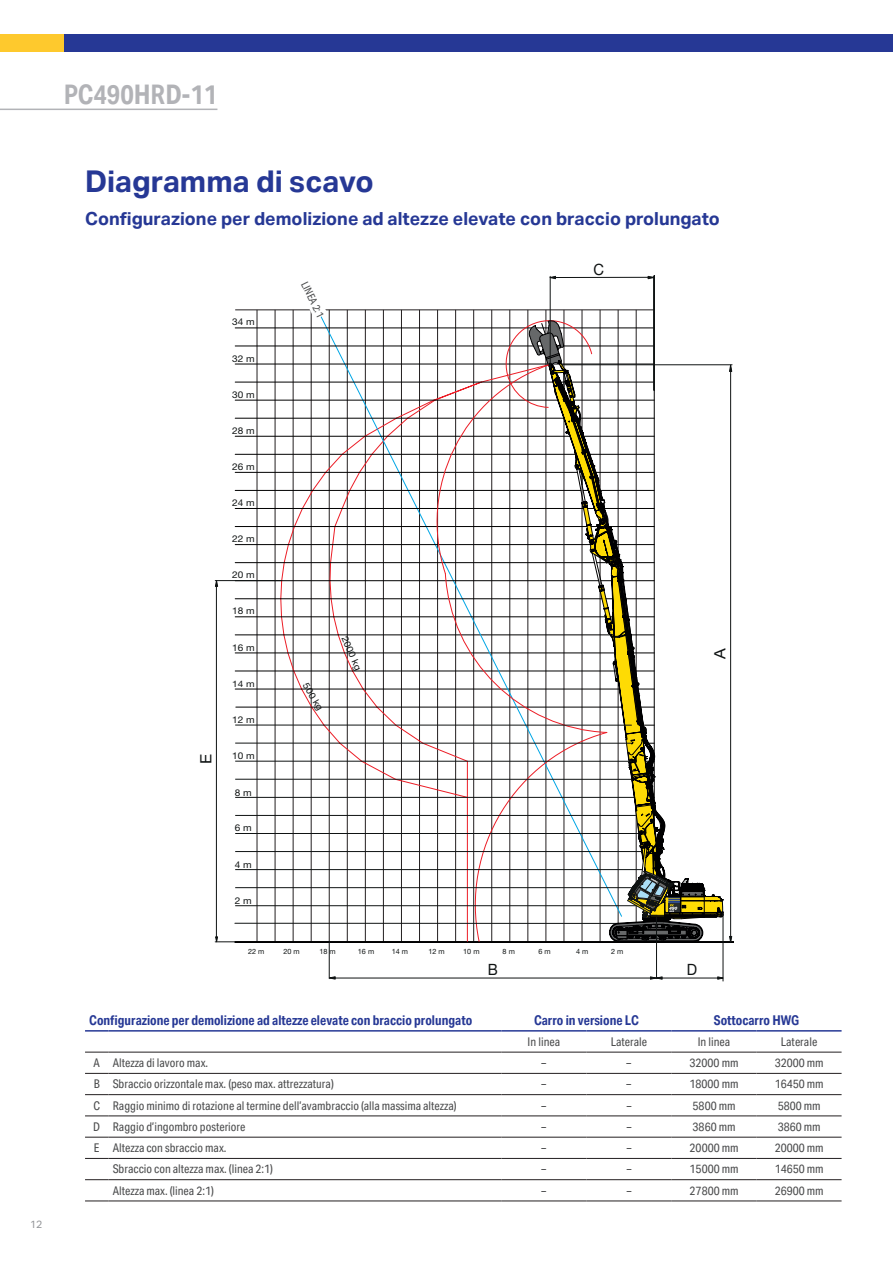
<style>
.page{position:relative;width:893px;height:1263px;background:#fff}
.page>*{position:absolute;margin:0;border:0;box-sizing:border-box;transform-origin:0 0}
.t1{font:700 30px "Aktiv Grotesk";color:#263895}
.t2{font:700 27px "Aktiv Grotesk Cd";color:#b2b3b7}
.t3{font:700 18px "Aktiv Grotesk";color:#263895}
.t4{font:15.6px "Helvetica Neue LT Pro";color:#0f1313;scale:.94 1}
.t5{font:15.6px "Helvetica Neue LT Pro";color:#0f1313;scale:1.06 1}
.t6{font:700 13.5px "Aktiv Grotesk Cd";color:#263895}
.t7{font:12px "Aktiv Grotesk Cd";color:#4b4c4d}
.t8{font:10.5px "Aktiv Grotesk Cd";color:#4b4c4d}
.t9{font:10.5px "Aktiv Grotesk";color:#939598}
.t10{font:9.3px "Helvetica Neue LT Pro";color:#0f1313;scale:1.08 1}
.t11{font:8.85px "Helvetica Neue LT Pro";color:#0f1313;scale:1.13 1}
.t12{font:7.2px "Helvetica Neue LT Pro";color:#0f1313}
</style>
<div class="page">
<svg style="left:723px;top:364px;width:10px;height:579px"></svg>
<svg style="left:328px;top:976px;width:7px;height:3px"></svg>
<hr style="left:332px;top:978px;width:388px;height:1px;background:#0f1313">
<svg style="left:650px;top:976px;width:12px;height:2px"></svg>
<svg style="left:717px;top:976px;width:6px;height:3px"></svg>
<hr style="left:723px;top:911px;width:1px;height:70px;background:#0f1313">
<svg style="left:729px;top:365px;width:3px;height:7px"></svg>
<hr style="left:561px;top:364px;width:171px;height:1px;background:#0f1313">
<hr style="left:730px;top:368px;width:1px;height:574px;background:#0f1313">
<hr style="left:656px;top:917px;width:1px;height:62px;background:#0f1313">
<svg style="left:729px;top:936px;width:3px;height:7px"></svg>
<hr style="left:329px;top:941px;width:1px;height:38px;background:#0f1313">
<svg style="left:214px;top:275px;width:509px;height:668px"></svg>
<svg style="left:85px;top:1052px;width:23px;height:1px"></svg>
<hr style="left:108px;top:1052px;width:393px;height:1px;background:#231f20">
<hr style="left:501px;top:1052px;width:85px;height:1px;background:#231f20">
<hr style="left:586px;top:1052px;width:85px;height:1px;background:#231f20">
<hr style="left:671px;top:1052px;width:85px;height:1px;background:#231f20">
<hr style="left:756px;top:1052px;width:86px;height:1px;background:#231f20">
<svg style="left:85px;top:1073px;width:23px;height:1px"></svg>
<hr style="left:108px;top:1073px;width:393px;height:1px;background:#231f20">
<hr style="left:501px;top:1073px;width:85px;height:1px;background:#231f20">
<hr style="left:586px;top:1073px;width:85px;height:1px;background:#231f20">
<hr style="left:671px;top:1073px;width:85px;height:1px;background:#231f20">
<hr style="left:756px;top:1073px;width:86px;height:1px;background:#231f20">
<svg style="left:85px;top:1094px;width:23px;height:1px"></svg>
<hr style="left:108px;top:1094px;width:393px;height:1px;background:#231f20">
<hr style="left:501px;top:1094px;width:85px;height:1px;background:#231f20">
<hr style="left:586px;top:1094px;width:85px;height:1px;background:#231f20">
<hr style="left:671px;top:1094px;width:85px;height:1px;background:#231f20">
<hr style="left:756px;top:1094px;width:86px;height:1px;background:#231f20">
<svg style="left:85px;top:1115px;width:23px;height:1px"></svg>
<hr style="left:108px;top:1115px;width:393px;height:1px;background:#231f20">
<hr style="left:501px;top:1115px;width:85px;height:1px;background:#231f20">
<hr style="left:586px;top:1115px;width:85px;height:1px;background:#231f20">
<hr style="left:671px;top:1115px;width:85px;height:1px;background:#231f20">
<hr style="left:756px;top:1115px;width:86px;height:1px;background:#231f20">
<svg style="left:85px;top:1137px;width:23px;height:1px"></svg>
<hr style="left:108px;top:1137px;width:393px;height:1px;background:#231f20">
<hr style="left:501px;top:1137px;width:85px;height:1px;background:#231f20">
<hr style="left:586px;top:1137px;width:85px;height:1px;background:#231f20">
<hr style="left:671px;top:1137px;width:85px;height:1px;background:#231f20">
<hr style="left:756px;top:1137px;width:86px;height:1px;background:#231f20">
<svg style="left:85px;top:1158px;width:23px;height:1px"></svg>
<hr style="left:108px;top:1158px;width:393px;height:1px;background:#231f20">
<hr style="left:501px;top:1158px;width:85px;height:1px;background:#231f20">
<hr style="left:586px;top:1158px;width:85px;height:1px;background:#231f20">
<hr style="left:671px;top:1158px;width:85px;height:1px;background:#231f20">
<hr style="left:756px;top:1158px;width:86px;height:1px;background:#231f20">
<svg style="left:85px;top:1200px;width:23px;height:1px"></svg>
<svg style="left:85px;top:1179px;width:23px;height:1px"></svg>
<hr style="left:108px;top:1179px;width:393px;height:1px;background:#231f20">
<hr style="left:501px;top:1179px;width:85px;height:1px;background:#231f20">
<hr style="left:586px;top:1179px;width:85px;height:1px;background:#231f20">
<hr style="left:671px;top:1179px;width:85px;height:1px;background:#231f20">
<hr style="left:756px;top:1179px;width:86px;height:1px;background:#231f20">
<hr style="left:108px;top:1200px;width:393px;height:1px;background:#231f20">
<hr style="left:501px;top:1200px;width:85px;height:1px;background:#231f20">
<hr style="left:586px;top:1200px;width:85px;height:1px;background:#231f20">
<hr style="left:671px;top:1200px;width:85px;height:1px;background:#231f20">
<hr style="left:756px;top:1200px;width:86px;height:1px;background:#231f20">
<svg style="left:85px;top:1030px;width:23px;height:1px"></svg>
<hr style="left:108px;top:1030px;width:393px;height:1px;background:#263895">
<hr style="left:501px;top:1030px;width:85px;height:1px;background:#263895">
<hr style="left:586px;top:1030px;width:85px;height:1px;background:#263895">
<hr style="left:671px;top:1030px;width:85px;height:1px;background:#263895">
<hr style="left:756px;top:1030px;width:86px;height:1px;background:#263895">
<hr style="left:0;top:109px;width:217px;height:1px;background:#b2b3b7">
<div style="left:0;top:34px;width:143px;height:17px;background:#fec92d"></div>
<div style="left:64px;top:34px;width:829px;height:17px;background:#263895"></div>
<h2 class="t2" style="left:64px;top:79px;width:155px">PC490HRD-11</h2>
<p class="t9" style="left:30px;top:1218px;width:14px">12</p>
<h1 class="t1" style="left:85px;top:164px;width:290px">Diagramma di scavo</h1>
<h3 class="t3" style="left:85px;top:209px;width:636px">Configurazione per demolizione ad altezze elevate con braccio prolungato</h3>
<h3 class="t5" style="left:196px;top:764px;width:11px;rotate:-90deg">E</h3>
<p class="t10" style="left:232px;top:316px;width:22px">34 m</p>
<p class="t10" style="left:232px;top:353px;width:22px">32 m</p>
<p class="t10" style="left:232px;top:389px;width:22px">30 m</p>
<p class="t10" style="left:232px;top:425px;width:22px">28 m</p>
<p class="t10" style="left:232px;top:461px;width:22px">26 m</p>
<p class="t10" style="left:232px;top:497px;width:22px">24 m</p>
<p class="t10" style="left:232px;top:533px;width:22px">22 m</p>
<p class="t10" style="left:232px;top:569px;width:22px">20 m</p>
<p class="t10" style="left:232px;top:605px;width:22px">18 m</p>
<p class="t10" style="left:232px;top:642px;width:22px">16 m</p>
<p class="t11" style="left:232px;top:678px;width:21px">14 m</p>
<p class="t10" style="left:232px;top:714px;width:22px">12 m</p>
<p class="t10" style="left:232px;top:750px;width:22px">10 m</p>
<p class="t10" style="left:235px;top:786px;width:17px">8 m</p>
<p class="t10" style="left:235px;top:822px;width:17px">6 m</p>
<p class="t10" style="left:235px;top:859px;width:17px">4 m</p>
<p class="t10" style="left:235px;top:894px;width:17px">2 m</p>
<p class="t8" style="left:310px;top:279px;width:40px;rotate:64deg">LINEA 2:1</p>
<p class="t10" style="left:310px;top:680px;width:30px;rotate:59deg">500 kg</p>
<p class="t10" style="left:350px;top:634px;width:35px;rotate:66deg">2000 kg</p>
<h3 class="t4" style="left:593px;top:260px;width:13px">C</h3>
<h3 class="t5" style="left:710px;top:659px;width:12px;rotate:-90deg">A</h3>
<p class="t12" style="left:248px;top:947px;width:18px">22 m</p>
<p class="t12" style="left:283px;top:947px;width:18px">20 m</p>
<p class="t12" style="left:319px;top:947px;width:18px">18 m</p>
<p class="t12" style="left:358px;top:947px;width:18px">16 m</p>
<p class="t12" style="left:392px;top:947px;width:18px">14 m</p>
<p class="t12" style="left:428px;top:947px;width:18px">12 m</p>
<p class="t12" style="left:463px;top:947px;width:18px">10 m</p>
<p class="t12" style="left:503px;top:947px;width:14px">8 m</p>
<p class="t12" style="left:538px;top:947px;width:14px">6 m</p>
<p class="t12" style="left:576px;top:947px;width:14px">4 m</p>
<p class="t12" style="left:611px;top:947px;width:14px">2 m</p>
<h3 class="t4" style="left:488px;top:960px;width:12px">B</h3>
<h3 class="t4" style="left:687px;top:960px;width:13px">D</h3>
<p class="t6" style="left:89px;top:1012px;width:384px">Configurazione per demolizione ad altezze elevate con braccio prolungato</p>
<p class="t6" style="left:534px;top:1012px;width:106px">Carro in versione LC</p>
<p class="t6" style="left:714px;top:1012px;width:87px">Sottocarro HWG</p>
<p class="t7" style="left:528px;top:1034px;width:34px">In linea</p>
<p class="t7" style="left:611px;top:1034px;width:38px">Laterale</p>
<p class="t7" style="left:698px;top:1034px;width:34px">In linea</p>
<p class="t7" style="left:781px;top:1034px;width:38px">Laterale</p>
<p class="t7" style="left:94px;top:1056px;width:116px">A Altezza di lavoro max.</p>
<p class="t7" style="left:542px;top:1056px;width:6px">–</p>
<p class="t7" style="left:627px;top:1056px;width:6px">–</p>
<p class="t7" style="left:690px;top:1056px;width:50px">32000 mm</p>
<p class="t7" style="left:775px;top:1056px;width:50px">32000 mm</p>
<p class="t7" style="left:94px;top:1077px;width:242px">B Sbraccio orizzontale max. (peso max. attrezzatura)</p>
<p class="t7" style="left:542px;top:1077px;width:6px">–</p>
<p class="t7" style="left:627px;top:1077px;width:6px">–</p>
<p class="t7" style="left:690px;top:1077px;width:50px">18000 mm</p>
<p class="t7" style="left:775px;top:1077px;width:50px">16450 mm</p>
<p class="t7" style="left:93px;top:1098px;width:365px">C Raggio minimo di rotazione al termine dell’avambraccio (alla massima altezza)</p>
<p class="t7" style="left:542px;top:1098px;width:6px">–</p>
<p class="t7" style="left:627px;top:1098px;width:6px">–</p>
<p class="t7" style="left:693px;top:1098px;width:44px">5800 mm</p>
<p class="t7" style="left:778px;top:1098px;width:44px">5800 mm</p>
<p class="t7" style="left:93px;top:1120px;width:154px">D Raggio d’ingombro posteriore</p>
<p class="t7" style="left:542px;top:1120px;width:6px">–</p>
<p class="t7" style="left:627px;top:1120px;width:6px">–</p>
<p class="t7" style="left:693px;top:1120px;width:44px">3860 mm</p>
<p class="t7" style="left:778px;top:1120px;width:44px">3860 mm</p>
<p class="t7" style="left:94px;top:1141px;width:134px">E Altezza con sbraccio max.</p>
<p class="t7" style="left:542px;top:1141px;width:6px">–</p>
<p class="t7" style="left:627px;top:1141px;width:6px">–</p>
<p class="t7" style="left:690px;top:1141px;width:50px">20000 mm</p>
<p class="t7" style="left:775px;top:1141px;width:50px">20000 mm</p>
<p class="t7" style="left:113px;top:1162px;width:162px">Sbraccio con altezza max. (linea 2:1)</p>
<p class="t7" style="left:542px;top:1162px;width:6px">–</p>
<p class="t7" style="left:627px;top:1162px;width:6px">–</p>
<p class="t7" style="left:690px;top:1162px;width:50px">15000 mm</p>
<p class="t7" style="left:775px;top:1162px;width:50px">14650 mm</p>
<p class="t7" style="left:113px;top:1183px;width:103px">Altezza max. (linea 2:1)</p>
<p class="t7" style="left:542px;top:1183px;width:6px">–</p>
<p class="t7" style="left:627px;top:1183px;width:6px">–</p>
<p class="t7" style="left:690px;top:1183px;width:50px">27800 mm</p>
<p class="t7" style="left:775px;top:1183px;width:50px">26900 mm</p>
</div>
